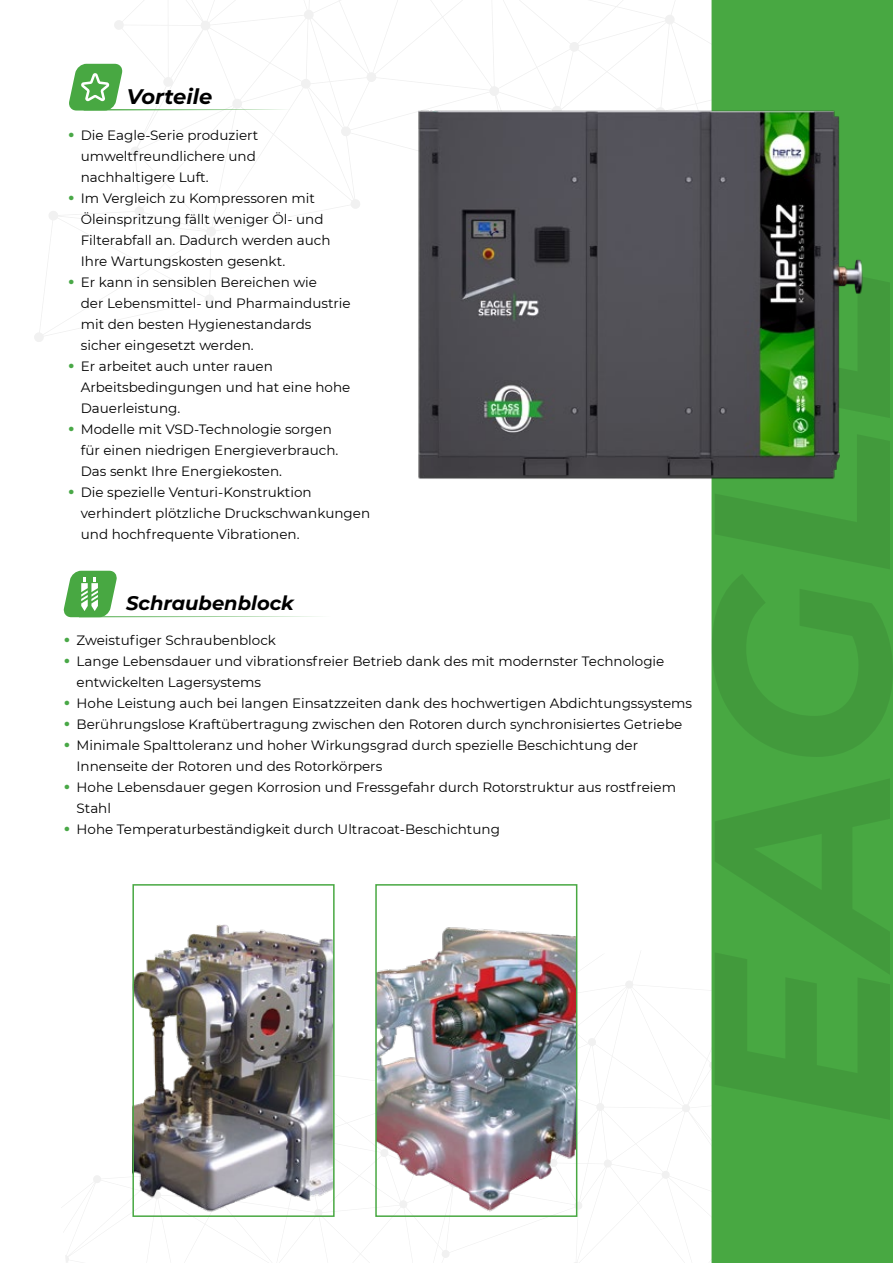
<style>
.page{position:relative;width:893px;height:1263px;background:#fff}
.page>*{position:absolute;margin:0;border:0;box-sizing:border-box;transform-origin:0 0}
.t1{font:italic 700 21px "Montserrat";color:#000}
.t2{font:italic 700 19.5px "Montserrat";color:#000}
.t3{font:13.5px/21px "Montserrat";color:#000}
.s1{font-weight:700;font-size:18px;color:#49a847}
</style>
<div class="page">
<svg style="left:61px;top:940px;width:650px;height:323px"></svg>
<svg style="left:65px;top:0;width:646px;height:332px"></svg>
<div style="left:711px;top:0;width:182px;height:1263px;background:#48a842"></div>
<svg style="left:63px;top:571px;width:256px;height:46px"></svg>
<svg style="left:68px;top:64px;width:224px;height:47px"></svg>
<img style="left:135px;top:924px;width:197px;height:290px">
<img style="left:378px;top:927px;width:196px;height:287px">
<div style="left:132px;top:884px;width:203px;height:333px;border:2px solid #48a842"></div>
<div style="left:375px;top:884px;width:202px;height:333px;border:2px solid #48a842"></div>
<img style="left:349px;top:62px;width:544px;height:448px">
<h1 class="t1" style="left:127px;top:81px;width:87px">Vorteile</h1>
<p class="t3" style="left:81px;top:125px;width:179px;text-indent:-13px"><span class="s1">•</span> Die Eagle-Serie produziert umweltfreundlichere und nachhaltigere Luft.</p>
<p class="t3" style="left:81px;top:188px;width:251px;text-indent:-13px"><span class="s1">•</span> Im Vergleich zu Kompressoren mit Öleinspritzung fällt weniger Öl- und Filterabfall an. Dadurch werden auch Ihre Wartungskosten gesenkt.</p>
<p class="t3" style="left:81px;top:272px;width:271px;text-indent:-13px"><span class="s1">•</span> Er kann in sensiblen Bereichen wie<br>der Lebensmittel- und Pharmaindustrie mit den besten Hygienestandards sicher eingesetzt werden.</p>
<p class="t3" style="left:81px;top:356px;width:271px;text-indent:-13px"><span class="s1">•</span> Er arbeitet auch unter rauen<br>Arbeitsbedingungen und hat eine hohe<br>Dauerleistung.</p>
<p class="t3" style="left:81px;top:419px;width:259px;text-indent:-13px"><span class="s1">•</span> Modelle mit VSD-Technologie sorgen für einen niedrigen Energieverbrauch.<br>Das senkt Ihre Energiekosten.</p>
<p class="t3" style="left:81px;top:482px;width:291px;text-indent:-13px"><span class="s1">•</span> Die spezielle Venturi-Konstruktion verhindert plötzliche Druckschwankungen und hochfrequente Vibrationen.</p>
<h2 class="t2" style="left:126px;top:588px;width:169px">Schraubenblock</h2>
<p class="t3" style="left:64px;top:629px;width:214px"><span class="s1">•</span> Zweistufiger Schraubenblock</p>
<p class="t3" style="left:77px;top:650px;width:589px;text-indent:-13px"><span class="s1">•</span> Lange Lebensdauer und vibrationsfreier Betrieb dank des mit modernster Technologie entwickelten Lagersystems</p>
<p class="t3" style="left:64px;top:692px;width:630px"><span class="s1">•</span> Hohe Leistung auch bei langen Einsatzzeiten dank des hochwertigen Abdichtungssystems</p>
<p class="t3" style="left:64px;top:713px;width:620px"><span class="s1">•</span> Berührungslose Kraftübertragung zwischen den Rotoren durch synchronisiertes Getriebe</p>
<p class="t3" style="left:77px;top:734px;width:563px;text-indent:-13px"><span class="s1">•</span> Minimale Spalttoleranz und hoher Wirkungsgrad durch spezielle Beschichtung der<br>Innenseite der Rotoren und des Rotorkörpers</p>
<p class="t3" style="left:77px;top:776px;width:601px;text-indent:-13px"><span class="s1">•</span> Hohe Lebensdauer gegen Korrosion und Fressgefahr durch Rotorstruktur aus rostfreiem<br>Stahl</p>
<p class="t3" style="left:64px;top:818px;width:438px"><span class="s1">•</span> Hohe Temperaturbeständigkeit durch Ultracoat-Beschichtung</p>
</div>
